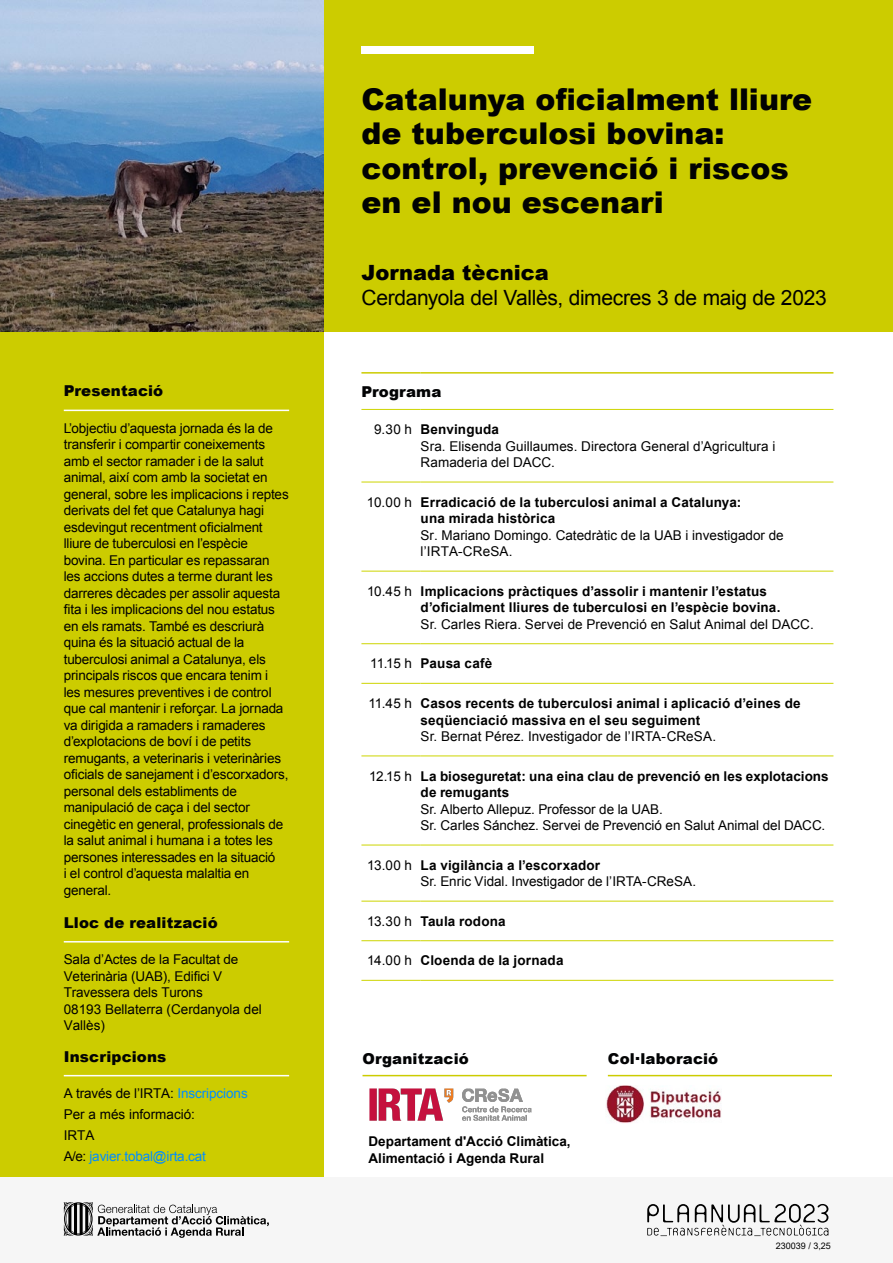
<style>
.page{position:relative;width:893px;height:1263px;background:#fff}
.page>*{position:absolute;margin:0;border:0;box-sizing:border-box;transform-origin:0 0}
.t1{font:900 30px/34.5px "Arial";color:#010202}
.t2{font:21px "Arial";letter-spacing:-.015em;color:#000}
.t3{font:900 21px "Arial";letter-spacing:.005em;color:#000}
.t4{font:900 15px "Arial";letter-spacing:.01em;color:#020304}
._8_Auto_-_Centre{font:13.5px/16.5px "Arial";letter-spacing:-.01em;color:#000}
._8_Auto_-_Centre-2{font:700 13.5px/16.5px "Arial";letter-spacing:.01em;color:#000}
._8_Auto_-_Left{font:13.5px "Arial";letter-spacing:-.025em;color:#000}
.t5{font:9px "Arial";color:#000}
.s1{color:#008dff}
.s2{font-weight:700}
</style>
<div class="page">
<div style="left:0;top:332px;width:323px;height:846px;background:#cc0"></div>
<div style="left:323px;top:0;width:570px;height:332px;background:#cc0"></div>
<div style="left:0;top:1178px;width:893px;height:85px;background:#f6f6f6"></div>
<svg style="left:64px;top:1202px;width:205px;height:36px"></svg>
<div style="left:361px;top:46px;width:173px;height:7px;background:#fff"></div>
<svg style="left:647px;top:1204px;width:181px;height:32px"></svg>
<hr style="left:362px;top:1075px;width:225px;height:1px;background:#cc0">
<hr style="left:608px;top:1075px;width:224px;height:1px;background:#cc0">
<hr style="left:64px;top:410px;width:225px;height:1px;background:#fff">
<hr style="left:64px;top:941px;width:225px;height:1px;background:#fff">
<hr style="left:64px;top:1075px;width:225px;height:1px;background:#fff">
<hr style="left:361px;top:409px;width:60px;height:1px;background:#cdd500">
<hr style="left:421px;top:409px;width:412px;height:1px;background:#cdd500">
<hr style="left:361px;top:482px;width:60px;height:1px;background:#cdd500">
<hr style="left:421px;top:482px;width:412px;height:1px;background:#cdd500">
<hr style="left:361px;top:571px;width:60px;height:1px;background:#cdd500">
<hr style="left:421px;top:571px;width:412px;height:1px;background:#cdd500">
<hr style="left:361px;top:643px;width:60px;height:1px;background:#cdd500">
<hr style="left:421px;top:643px;width:412px;height:1px;background:#cdd500">
<hr style="left:361px;top:683px;width:60px;height:1px;background:#cdd500">
<hr style="left:421px;top:683px;width:412px;height:1px;background:#cdd500">
<hr style="left:361px;top:756px;width:60px;height:1px;background:#cdd500">
<hr style="left:421px;top:756px;width:412px;height:1px;background:#cdd500">
<hr style="left:361px;top:845px;width:60px;height:1px;background:#cdd500">
<hr style="left:421px;top:845px;width:412px;height:1px;background:#cdd500">
<hr style="left:361px;top:901px;width:60px;height:1px;background:#cdd500">
<hr style="left:421px;top:901px;width:412px;height:1px;background:#cdd500">
<hr style="left:361px;top:940px;width:60px;height:1px;background:#cdd500">
<hr style="left:421px;top:940px;width:412px;height:1px;background:#cdd500">
<hr style="left:361px;top:980px;width:60px;height:1px;background:#cdd500">
<hr style="left:421px;top:980px;width:412px;height:1px;background:#cdd500">
<hr style="left:361px;top:372px;width:60px;height:2px;background:#cc0">
<hr style="left:421px;top:372px;width:412px;height:2px;background:#cc0">
<img style="left:370px;top:1088px;width:161px;height:33px">
<img style="left:0;top:0;width:323px;height:332px">
<img style="left:606px;top:1085px;width:115px;height:38px">
<p class="t4" style="left:64px;top:380px;width:101px">Presentació</p>
<p class="_8_Auto_-_Centre" style="left:64px;top:420px;width:226px">L’objectiu d’aquesta jornada és la de transferir i compartir coneixements amb el sector ramader i de la salut animal, així com amb la societat en general, sobre les implicacions i reptes derivats del fet que Catalunya hagi esdevingut recentment oficialment lliure de tuberculosi en l’espècie bovina. En particular es repassaran les accions dutes a terme durant les darreres dècades per assolir aquesta fita i les implicacions del nou estatus en els ramats. També es descriurà quina és la situació actual de la tuberculosi animal a Catalunya, els principals riscos que encara tenim i<br>les mesures preventives i de control que cal mantenir i reforçar. La jornada va dirigida a ramaders i ramaderes d’explotacions de boví i de petits remugants, a veterinaris i veterinàries oficials de sanejament i d’escorxadors, personal dels establiments de manipulació de caça i del sector cinegètic en general, professionals de la salut animal i humana i a totes les persones interessades en la situació<br>i el control d’aquesta malaltia en general.</p>
<p class="t4" style="left:64px;top:911px;width:155px">Lloc de realització</p>
<p class="_8_Auto_-_Centre" style="left:64px;top:951px;width:200px">Sala d’Actes de la Facultat de<br>Veterinària (UAB), Edifici V<br>Travessera dels Turons<br>08193 Bellaterra (Cerdanyola del<br>Vallès)</p>
<p class="t4" style="left:64px;top:1045px;width:104px">Inscripcions</p>
<p class="_8_Auto_-_Centre" style="left:64px;top:1083px;width:185px;line-height:21px">A través de l’IRTA: <span class="s1">Inscripcions<br></span>Per a més informació:<br>IRTA<br>A/e: <span class="s1">javier.tobal@irta.cat</span></p>
<p class="t1" style="left:361px;top:81px;width:452px">Catalunya oficialment lliure de tuberculosi bovina: control, prevenció i riscos en el nou escenari</p>
<p class="t3" style="left:361px;top:257px;width:189px">Jornada tècnica</p>
<p class="t2" style="left:361px;top:284px;width:467px">Cerdanyola del Vallès, dimecres 3 de maig de 2023</p>
<p class="t4" style="left:361px;top:380px;width:82px">Programa</p>
<p class="_8_Auto_-_Left" style="left:374px;top:421px;width:39px">9.30 h</p>
<p class="_8_Auto_-_Centre-2" style="left:421px;top:422px;width:80px">Benvinguda</p>
<p class="_8_Auto_-_Centre" style="left:421px;top:438px;width:356px">Sra. Elisenda Guillaumes. Directora General d’Agricultura i<br>Ramaderia del DACC.</p>
<p class="_8_Auto_-_Left" style="left:367px;top:493px;width:47px">10.00 h</p>
<p class="_8_Auto_-_Centre-2" style="left:421px;top:494px;width:322px">Erradicació de la tuberculosi animal a Catalunya:</p>
<p class="_8_Auto_-_Centre" style="left:421px;top:510px;width:365px"><span class="s2">una mirada històrica<br></span>Sr. Mariano Domingo. Catedràtic de la UAB i investigador de l’IRTA-CReSA.</p>
<p class="_8_Auto_-_Left" style="left:367px;top:582px;width:47px">10.45 h</p>
<p class="_8_Auto_-_Centre-2" style="left:421px;top:583px;width:361px">Implicacions pràctiques d’assolir i mantenir l’estatus d’oficialment lliures de tuberculosi en l’espècie bovina.</p>
<p class="_8_Auto_-_Centre" style="left:421px;top:616px;width:395px">Sr. Carles Riera. Servei de Prevenció en Salut Animal del DACC.</p>
<p class="_8_Auto_-_Left" style="left:370px;top:655px;width:43px">11.15 h</p>
<p class="_8_Auto_-_Centre-2" style="left:421px;top:656px;width:73px">Pausa cafè</p>
<p class="_8_Auto_-_Left" style="left:368px;top:694px;width:45px">11.45 h</p>
<p class="_8_Auto_-_Centre-2" style="left:421px;top:695px;width:382px">Casos recents de tuberculosi animal i aplicació d’eines de seqüenciació massiva en el seu seguiment</p>
<p class="_8_Auto_-_Centre" style="left:421px;top:728px;width:297px">Sr. Bernat Pérez. Investigador de l’IRTA-CReSA.</p>
<p class="_8_Auto_-_Left" style="left:369px;top:767px;width:45px">12.15 h</p>
<p class="_8_Auto_-_Centre-2" style="left:421px;top:768px;width:410px">La bioseguretat: una eina clau de prevenció en les explotacions de remugants</p>
<p class="_8_Auto_-_Centre" style="left:421px;top:801px;width:244px">Sr. Alberto Allepuz. Professor de la UAB.</p>
<p class="_8_Auto_-_Centre" style="left:421px;top:817px;width:406px">Sr. Carles Sánchez. Servei de Prevenció en Salut Animal del DACC.</p>
<p class="_8_Auto_-_Left" style="left:367px;top:856px;width:47px">13.00 h</p>
<p class="_8_Auto_-_Centre-2" style="left:421px;top:857px;width:181px">La vigilància a l’escorxador</p>
<p class="_8_Auto_-_Centre" style="left:421px;top:873px;width:277px">Sr. Enric Vidal. Investigador de l’IRTA-CReSA.</p>
<p class="_8_Auto_-_Left" style="left:367px;top:912px;width:47px">13.30 h</p>
<p class="_8_Auto_-_Centre-2" style="left:421px;top:913px;width:87px">Taula rodona</p>
<p class="_8_Auto_-_Left" style="left:367px;top:952px;width:46px">14.00 h</p>
<p class="_8_Auto_-_Centre-2" style="left:421px;top:953px;width:144px">Cloenda de la jornada</p>
<p class="t4" style="left:362px;top:1048px;width:108px">Organització</p>
<p class="t4" style="left:608px;top:1048px;width:112px">Col·laboració</p>
<p class="_8_Auto_-_Centre-2" style="left:369px;top:1134px;width:204px">Departament d'Acció Climàtica,<br>Alimentació i Agenda Rural</p>
<p class="t5" style="left:776px;top:1240px;width:57px">230039 / 3,25</p>
</div>
